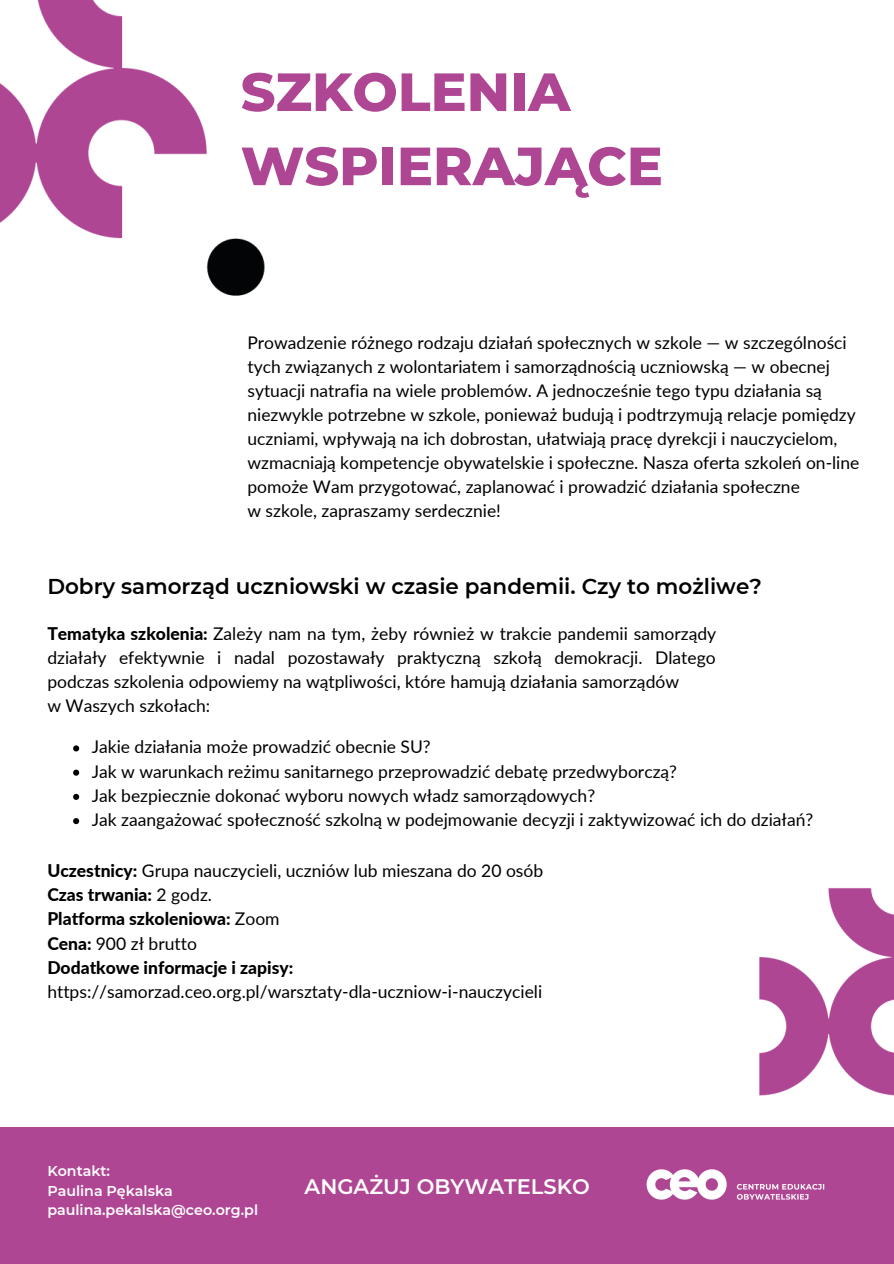
<style>
.page{position:relative;width:894px;height:1264px;background:#fff}
.page>*{position:absolute;margin:0;border:0;box-sizing:border-box;transform-origin:0 0}
.t1{font:800 53.7px/74.1px "Montserrat";color:#af4693}
.t2{font:600 21.45px "Montserrat";color:#000}
.t3{font:600 21px "Montserrat";color:#fff}
.t4{font:17.55px/24.2px "Lato";color:#000}
.t5{font:800 17.55px/24.2px "Lato";color:#000}
.t6{font:17.4px/24px "Lato";color:#000}
.t7{font:600 14.25px/19.6px "Montserrat";color:#fff}
.s1{font-weight:800}
.s2{font-weight:400}
</style>
<div class="page">
<div style="left:0;top:1127px;width:893px;height:136px;background:#af4693"></div>
<img style="left:646px;top:1169px;width:179px;height:31px">
<img style="left:0;top:0;width:265px;height:296px">
<img style="left:759px;top:888px;width:134px;height:208px">
<svg style="left:73px;top:745px;width:6px;height:6px"></svg>
<svg style="left:73px;top:769px;width:6px;height:6px"></svg>
<svg style="left:73px;top:793px;width:6px;height:7px"></svg>
<svg style="left:73px;top:818px;width:6px;height:6px"></svg>
<h1 class="t1" style="left:241px;top:55px;width:423px">SZKOLENIA<br>WSPIERAJĄCE</h1>
<p class="t6" style="left:247px;top:330px;width:613px">Prowadzenie różnego rodzaju działań społecznych w szkole — w szczególności tych związanych z wolontariatem i samorządnością uczniowską — w obecnej sytuacji natrafia na wiele problemów. A jednocześnie tego typu działania są niezwykle potrzebne w szkole, ponieważ budują i podtrzymują relacje pomiędzy uczniami, wpływają na ich dobrostan, ułatwiają pracę dyrekcji i nauczycielom, wzmacniają kompetencje obywatelskie i społeczne. Nasza oferta szkoleń on-line pomoże Wam przygotować, zaplanować i prowadzić działania społeczne<br>w szkole, zapraszamy serdecznie!</p>
<p class="t2" style="left:47px;top:573px;width:715px">Dobry samorząd uczniowski w czasie pandemii. Czy to możliwe?</p>
<p class="t4" style="left:47px;top:620px;width:670px"><span class="s1">Tematyka szkolenia:</span> Zależy nam na tym, żeby również w trakcie pandemii samorządy działały efektywnie i nadal pozostawały praktyczną szkołą demokracji. Dlatego podczas szkolenia odpowiemy na wątpliwości, które hamują działania samorządów<br>w Waszych szkołach:</p>
<p class="t4" style="left:92px;top:734px;width:722px">Jakie działania może prowadzić obecnie SU?<br>Jak w warunkach reżimu sanitarnego przeprowadzić debatę przedwyborczą?<br>Jak bezpiecznie dokonać wyboru nowych władz samorządowych?<br>Jak zaangażować społeczność szkolną w podejmowanie decyzji i zaktywizować ich do działań?</p>
<p class="t5" style="left:47px;top:858px;width:497px">Uczestnicy: <span class="s2">Grupa nauczycieli, uczniów lub mieszana do 20 osób </span>Czas trwania: <span class="s2">2 godz.<br></span>Platforma szkoleniowa: <span class="s2">Zoom<br></span>Cena: <span class="s2">900 zł brutto<br></span>Dodatkowe informacje i zapisy:</p>
<p class="t4" style="left:47px;top:979px;width:496px">https://samorzad.ceo.org.pl/warsztaty-dla-uczniow-i-nauczycieli</p>
<p class="t7" style="left:47px;top:1161px;width:212px">Kontakt:<br>Paulina Pękalska paulina.pekalska@ceo.org.pl</p>
<p class="t3" style="left:304px;top:1173px;width:286px">ANGAŻUJ OBYWATELSKO</p>
</div>
